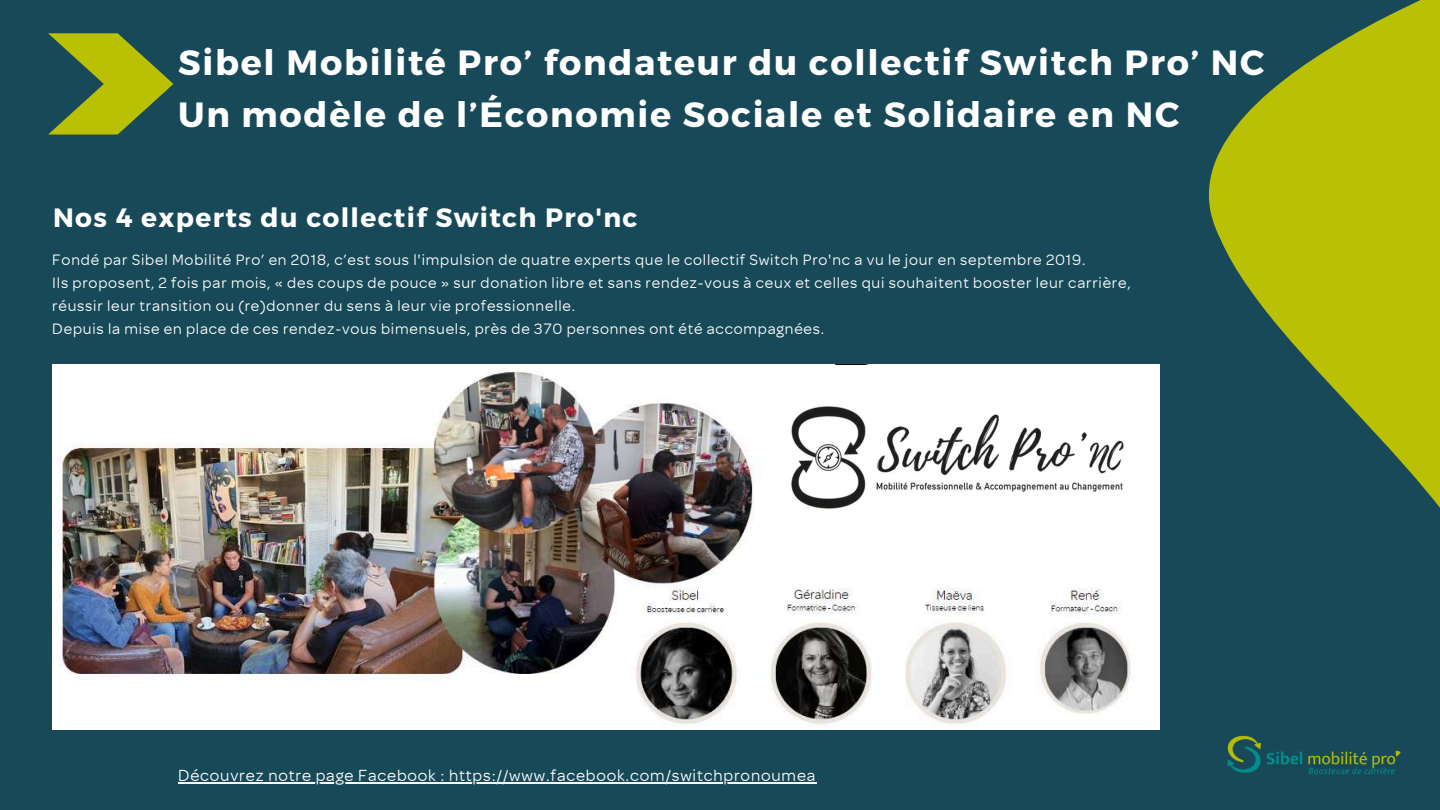
<style>
.page{position:relative;width:1440px;height:810px;background:#174959}
.page>*{position:absolute;margin:0;border:0;box-sizing:border-box;transform-origin:0 0}
.t1{font:700 35px/51.8px "Montserrat";letter-spacing:.05em;color:#fff}
.t2{font:700 26.5px "Montserrat";letter-spacing:.05em;color:#fff}
.t3{font:17px "Omnes";letter-spacing:.05em;color:#fff}
.t4{font:15.9px/23.2px "Omnes";letter-spacing:.05em;color:#fff}
</style>
<div class="page">
<img style="left:52px;top:365px;width:1107px;height:364px">
<div style="left:784px;top:365px;width:376px;height:214px;background:#fff"></div>
<img style="left:784px;top:405px;width:348px;height:106px">
<hr style="left:178px;top:783px;width:638px;height:1px;background:#fff">
<svg style="left:1208px;top:0;width:232px;height:774px"></svg>
<svg style="left:48px;top:33px;width:125px;height:102px"></svg>
<h1 class="t1" style="left:178px;top:35px;width:1088px">Sibel Mobilité Pro’ fondateur du collectif Switch Pro’ NC<br>Un modèle de l’Économie Sociale et Solidaire en NC</h1>
<h2 class="t2" style="left:53px;top:200px;width:586px">Nos 4 experts du collectif Switch Pro'nc</h2>
<p class="t4" style="left:52px;top:247px;width:1080px">Fondé par Sibel Mobilité Pro’ en 2018, c’est sous l'impulsion de quatre experts que le collectif Switch Pro'nc a vu le jour en septembre 2019.<br>Ils proposent, 2 fois par mois, « des coups de pouce » sur donation libre et sans rendez-vous à ceux et celles qui souhaitent booster leur carrière, réussir leur transition ou (re)donner du sens à leur vie professionnelle.<br>Depuis la mise en place de ces rendez-vous bimensuels, près de 370 personnes ont été accompagnées.</p>
<p class="t3" style="left:178px;top:764px;width:639px">Découvrez notre page Facebook : https://www.facebook.com/switchpronoumea</p>
</div>
